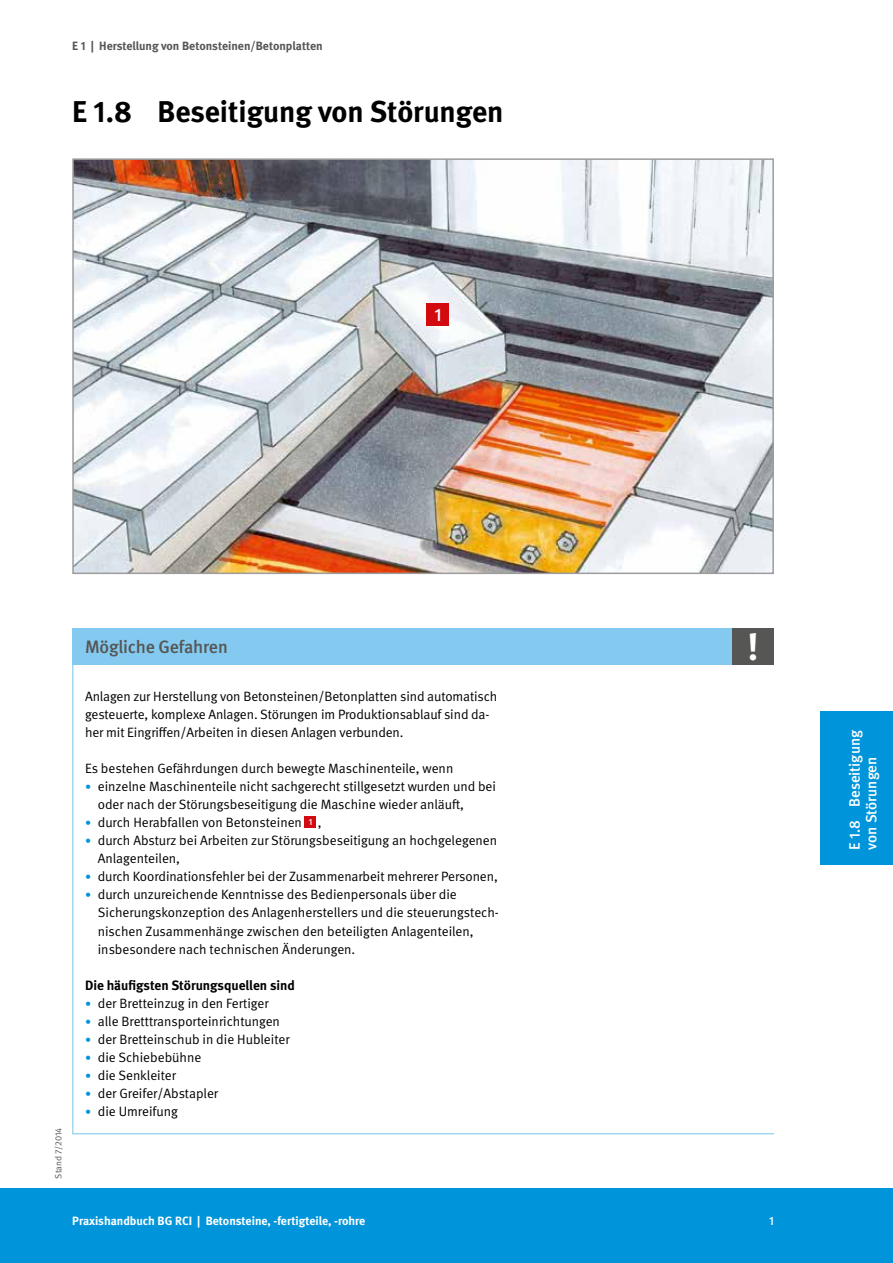
<style>
.page{position:relative;width:893px;height:1263px;background:#fff}
.page>*{position:absolute;margin:0;border:0;box-sizing:border-box;transform-origin:0 0}
.t1{font:700 38.1px "DGUV Meta";color:#fff}
.t2{font:700 30px "DGUV Meta";color:#000}
.t3{font:500 18px "DGUV Meta";letter-spacing:-.01em;color:#565655}
.t4{font:500 18px "DGUV Meta";color:#fff}
.t5{font:500 15px/16.5px "DGUV Meta";color:#fff}
.t6{font:13.5px/18.1px "DGUV Meta";letter-spacing:-.005em;color:#000}
.t7{font:700 13.5px "DGUV Meta";color:#000}
.t8{font:700 12px "DGUV Meta";color:#fff}
.t9{font:700 12px "DGUV Meta";color:#565655}
.t10{font:500 12px "DGUV Meta";color:#fff}
.t11{font:9px "DGUV Meta";color:#565655}
.s1{font-size:12px;color:#0095db}
</style>
<div class="page">
<div style="left:0;top:1188px;width:893px;height:75px;background:#0095db"></div>
<img style="left:75px;top:161px;width:696px;height:410px">
<div style="left:72px;top:158px;width:702px;height:416px;border:2px solid #9c9c9d"></div>
<div style="left:427px;top:303px;width:22px;height:22px;background:#d40a11"></div>
<svg style="left:72px;top:665px;width:702px;height:470px"></svg>
<div style="left:72px;top:629px;width:702px;height:36px;background:#83c9f0"></div>
<div style="left:732px;top:629px;width:42px;height:36px;background:#565655"></div>
<div style="left:305px;top:816px;width:11px;height:11px;background:#d40a11"></div>
<div style="left:821px;top:711px;width:72px;height:154px;background:#0095db"></div>
<p class="t9" style="left:72px;top:39px;width:252px">E 1 | Herstellung von Betonsteinen/Betonplatten</p>
<h2 class="t2" style="left:72px;top:94px;width:433px">E 1.8 Beseitigung von Störungen</h2>
<h3 class="t4" style="left:434px;top:304px;width:9px">1</h3>
<p class="t11" style="left:53px;top:1178px;width:52px;rotate:-90deg">Stand 7/2014</p>
<h3 class="t3" style="left:85px;top:637px;width:144px">Mögliche Gefahren</h3>
<h1 class="t1" style="left:748px;top:624px;width:13px">!</h1>
<p class="t6" style="left:85px;top:687px;width:414px">Anlagen zur Herstellung von Betonsteinen/Betonplatten sind automatisch gesteuerte, komplexe Anlagen. Störungen im Produktionsablauf sind da&shy;her mit Eingriffen/Arbeiten in diesen Anlagen verbunden.</p>
<p class="t6" style="left:85px;top:759px;width:370px">Es bestehen Gefährdungen durch bewegte Maschinenteile, wenn</p>
<p class="t6" style="left:98px;top:777px;width:400px;text-indent:-13px"><span class="s1">•</span> einzelne Maschinenteile nicht sachgerecht stillgesetzt wurden und bei oder nach der Störungsbeseitigung die Maschine wieder anläuft,</p>
<p class="t6" style="left:85px;top:814px;width:238px"><span class="s1">•</span> durch Herabfallen von Betonsteinen <sup>1</sup> ,</p>
<p class="t6" style="left:98px;top:832px;width:401px;text-indent:-13px"><span class="s1">•</span> durch Absturz bei Arbeiten zur Störungsbeseitigung an hochgelegenen<br>Anlagenteilen,</p>
<p class="t6" style="left:85px;top:868px;width:414px"><span class="s1">•</span> durch Koordinationsfehler bei der Zusammenarbeit mehrerer Personen,</p>
<p class="t6" style="left:98px;top:886px;width:403px;text-indent:-13px"><span class="s1">•</span> durch unzureichende Kenntnisse des Bedienpersonals über die Sicherungskonzeption des Anlagenherstellers und die steuerungstech&shy;nischen Zusammenhänge zwischen den beteiligten Anlagenteilen, insbesondere nach technischen Änderungen.</p>
<p class="t7" style="left:85px;top:977px;width:211px">Die häufigsten Störungsquellen sind</p>
<p class="t6" style="left:85px;top:994px;width:185px"><span class="s1">•</span> der Bretteinzug in den Fertiger</p>
<p class="t6" style="left:85px;top:1012px;width:196px"><span class="s1">•</span> alle Bretttransporteinrichtungen</p>
<p class="t6" style="left:85px;top:1030px;width:206px"><span class="s1">•</span> der Bretteinschub in die Hubleiter</p>
<p class="t6" style="left:85px;top:1049px;width:118px"><span class="s1">•</span> die Schiebebühne</p>
<p class="t6" style="left:85px;top:1067px;width:92px"><span class="s1">•</span> die Senkleiter</p>
<p class="t6" style="left:85px;top:1085px;width:135px"><span class="s1">•</span> der Greifer/Abstapler</p>
<p class="t6" style="left:85px;top:1103px;width:94px"><span class="s1">•</span> die Umreifung</p>
<p class="t8" style="left:72px;top:1213px;width:294px">Praxishandbuch BG RCI | Betonsteine, -fertigteile, -rohre</p>
<p class="t10" style="left:769px;top:1213px;width:6px">1</p>
<p class="t5" style="left:847px;top:849px;width:121px;rotate:-90deg">E 1.8 Beseitigung von Störungen</p>
</div>
